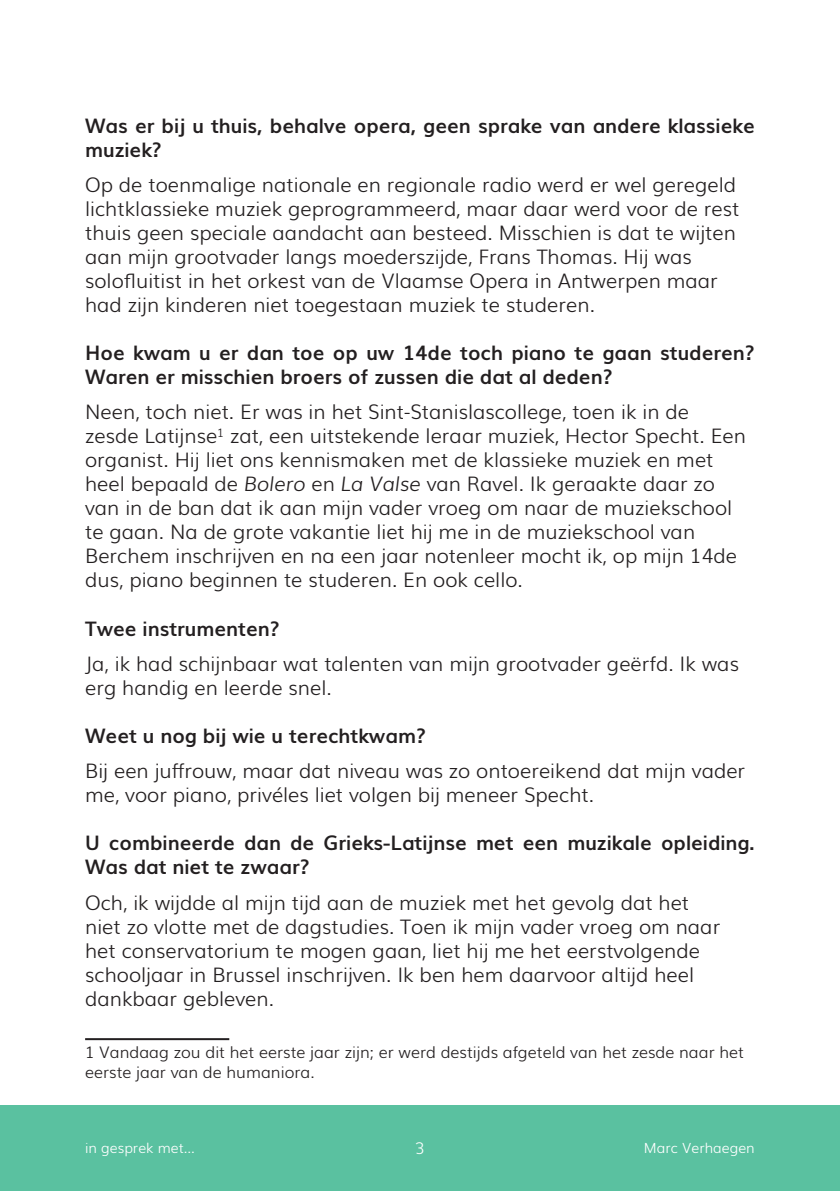
<style>
.page{position:relative;width:840px;height:1191px;background:#fff}
.page>*{position:absolute;margin:0;border:0;box-sizing:border-box;transform-origin:0 0}
.t1{font:300 20px/24px "Muli";color:#231f20}
.t2{font:700 20px/24px "Muli";color:#231f20}
.t3{font:300 16px/19.2px "Muli";color:#231f20}
.t4{font:300 16px "Muli";color:#fff}
.t5{font:300 14px "Muli";color:#fff}
.s1{font-style:italic}
</style>
<div class="page">
<div style="left:0;top:1106px;width:839px;height:85px;background:#5ac1a0"></div>
<hr style="left:85px;top:1038px;width:144px;height:2px;background:#231f20">
<p class="t2" style="left:85px;top:112px;width:670px">Was er bij u thuis, behalve opera, geen sprake van andere klassieke muziek?</p>
<p class="t1" style="left:85px;top:171px;width:655px">Op de toenmalige nationale en regionale radio werd er wel geregeld lichtklassieke muziek geprogrammeerd, maar daar werd voor de rest thuis geen speciale aandacht aan besteed. Misschien is dat te wijten aan mijn grootvader langs moederszijde, Frans Thomas. Hij was solofluitist in het orkest van de Vlaamse Opera in Antwerpen maar had zijn kinderen niet toegestaan muziek te studeren.</p>
<p class="t2" style="left:85px;top:339px;width:670px">Hoe kwam u er dan toe op uw 14de toch piano te gaan studeren?<br>Waren er misschien broers of zussen die dat al deden?</p>
<p class="t1" style="left:85px;top:399px;width:662px">Neen, toch niet. Er was in het Sint-Stanislascollege, toen ik in de zesde Latijnse<sup>1</sup> zat, een uitstekende leraar muziek, Hector Specht. Een organist. Hij liet ons kennismaken met de klassieke muziek en met heel bepaald de <span class="s1">Bolero</span> en <span class="s1">La Valse</span> van Ravel. Ik geraakte daar zo van in de ban dat ik aan mijn vader vroeg om naar de muziekschool te gaan. Na de grote vakantie liet hij me in de muziekschool van Berchem inschrijven en na een jaar notenleer mocht ik, op mijn 14de dus, piano beginnen te studeren. En ook cello.</p>
<p class="t2" style="left:85px;top:615px;width:196px">Twee instrumenten?</p>
<p class="t1" style="left:85px;top:650px;width:655px">Ja, ik had schijnbaar wat talenten van mijn grootvader geërfd. Ik was erg handig en leerde snel.</p>
<p class="t2" style="left:85px;top:722px;width:342px">Weet u nog bij wie u terechtkwam?</p>
<p class="t1" style="left:85px;top:757px;width:661px">Bij een juffrouw, maar dat niveau was zo ontoereikend dat mijn vader me, voor piano, privéles liet volgen bij meneer Specht.</p>
<p class="t2" style="left:85px;top:829px;width:671px">U combineerde dan de Grieks-Latijnse met een muzikale opleiding.<br>Was dat niet te zwaar?</p>
<p class="t1" style="left:85px;top:889px;width:636px">Och, ik wijdde al mijn tijd aan de muziek met het gevolg dat het niet zo vlotte met de dagstudies. Toen ik mijn vader vroeg om naar het conservatorium te mogen gaan, liet hij me het eerstvolgende schooljaar in Brussel inschrijven. Ik ben hem daarvoor altijd heel dankbaar gebleven.</p>
<p class="t3" style="left:85px;top:1041px;width:660px">1 Vandaag zou dit het eerste jaar zijn; er werd destijds afgeteld van het zesde naar het eerste jaar van de humaniora.</p>
<p class="t5" style="left:85px;top:1137px;width:111px">in gesprek met...</p>
<p class="t4" style="left:415px;top:1135px;width:11px">3</p>
<p class="t5" style="left:643px;top:1137px;width:112px">Marc Verhaegen</p>
</div>
